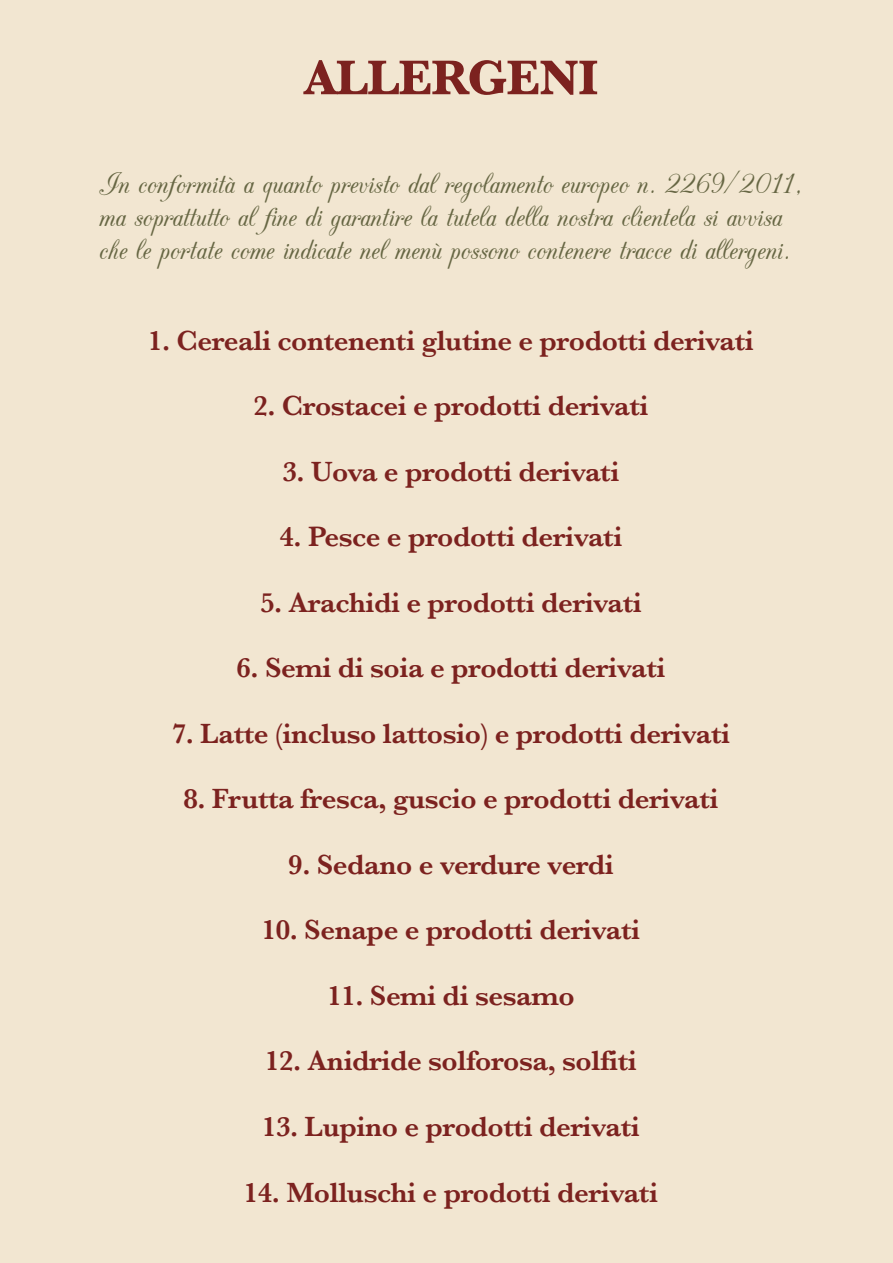
<style>
.page{position:relative;width:893px;height:1263px;background:#f2e6d1}
.page>*{position:absolute;margin:0;border:0;box-sizing:border-box;transform-origin:0 0}
.t1{font:700 50.7px "Baskerville";letter-spacing:-.015em;color:#7c221f}
.t2{font:34.35px/32.7px "CAC Champagne";color:#676744}
.t3{font:600 28.95px "Baskerville";letter-spacing:-.015em;color:#7c221f}
</style>
<div class="page">
<h1 class="t1" style="left:304px;top:42px;width:296px">ALLERGENI</h1>
<p class="t2" style="left:99px;top:169px;width:705px">In conformità a quanto previsto dal regolamento europeo n. 2269/2011, ma soprattutto al fine di garantire la tutela della nostra clientela si avvisa che le portate come indicate nel menù possono contenere tracce di allergeni.</p>
<p class="t3" style="left:148px;top:320px;width:607px">1. Cereali contenenti glutine e prodotti derivati</p>
<p class="t3" style="left:253px;top:386px;width:397px">2. Crostacei e prodotti derivati</p>
<p class="t3" style="left:283px;top:451px;width:338px">3. Uova e prodotti derivati</p>
<p class="t3" style="left:280px;top:517px;width:344px">4. Pesce e prodotti derivati</p>
<p class="t3" style="left:260px;top:582px;width:383px">5. Arachidi e prodotti derivati</p>
<p class="t3" style="left:237px;top:648px;width:430px">6. Semi di soia e prodotti derivati</p>
<p class="t3" style="left:172px;top:713px;width:560px">7. Latte (incluso lattosio) e prodotti derivati</p>
<p class="t3" style="left:183px;top:779px;width:537px">8. Frutta fresca, guscio e prodotti derivati</p>
<p class="t3" style="left:288px;top:844px;width:327px">9. Sedano e verdure verdi</p>
<p class="t3" style="left:262px;top:910px;width:380px">10. Senape e prodotti derivati</p>
<p class="t3" style="left:327px;top:975px;width:249px">11. Semi di sesamo</p>
<p class="t3" style="left:265px;top:1041px;width:373px">12. Anidride solforosa, solfiti</p>
<p class="t3" style="left:262px;top:1106px;width:379px">13. Lupino e prodotti derivati</p>
<p class="t3" style="left:244px;top:1172px;width:416px">14. Molluschi e prodotti derivati</p>
</div>
